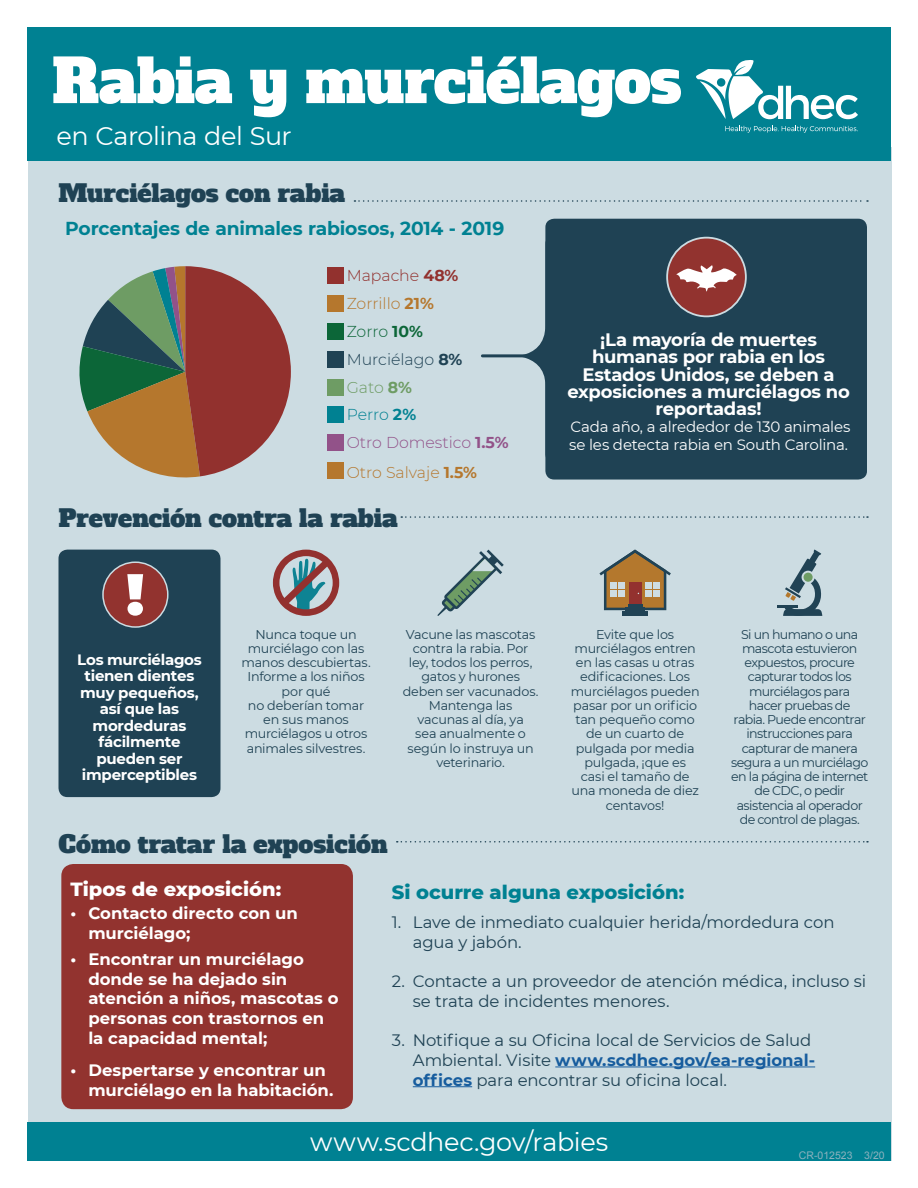
<style>
.page{position:relative;width:918px;height:1188px;background:#fff}
.page>*{position:absolute;margin:0;border:0;box-sizing:border-box;transform-origin:0 0}
.t1{font:60px "Alfa Slab One";letter-spacing:-.01em;color:#fff}
.t2{font:900 58.5px "Montserrat";color:#fff}
.t3{font:25.5px "Montserrat";letter-spacing:-.015em;color:#fff}
.Headers_1{font:24px "Alfa Slab One";letter-spacing:-.005em;color:#1f4254}
.Headers_2{font:800 19.5px "Montserrat";color:#008192}
.Headers_2-2{font:800 19.5px "Montserrat";color:#fff}
.t4{font:700 18.75px "Montserrat";letter-spacing:-.01em;color:#008192}
.t5{font:700 18px/17.2px "Montserrat";letter-spacing:-.015em;color:#fff;text-align:center}
.t6{font:16.5px/19.8px "Montserrat";letter-spacing:-.01em;color:#1f4254}
.t7{font:700 16.5px/19.8px "Montserrat";color:#fff}
.t8{font:300 15.75px/27.9px "Montserrat";color:#1f4254}
.t9{font:300 15.75px "Montserrat";color:#925289}
.t10{font:300 15.75px "Montserrat";color:#b5772d}
.t11{font:300 15.75px "Montserrat";letter-spacing:-.01em;color:#008192}
.t12{font:700 15px/16.5px "Montserrat";letter-spacing:-.02em;color:#fff;text-align:center}
.t13{font:15px/17.2px "Montserrat";letter-spacing:-.01em;color:#fff}
.t14{font:12.75px/14.2px "Montserrat";letter-spacing:-.025em;color:#1f4254;text-align:center}
.t15{font:12.75px/14.2px "Montserrat";letter-spacing:-.045em;color:#1f4254;text-align:center}
.t16{font:10.5px "Arial";color:#8cb2be}
.s1{color:#92312e}
.s2{font-weight:700;color:#92312e}
.s3{color:#b5772d}
.s4{font-weight:700;color:#b5772d}
.s5{color:#0c6638}
.s6{font-weight:700;color:#0c6638}
.s7{font-weight:700}
.s8{color:#6e9c64}
.s9{font-weight:700;color:#6e9c64}
.s10{font-weight:700;color:#175d9e}
</style>
<div class="page">
<div style="left:28px;top:148px;width:864px;height:1013px;background:#ccdce2"></div>
<div style="left:27px;top:27px;width:864px;height:134px;background:#008192"></div>
<svg style="left:499px;top:219px;width:368px;height:161px"></svg>
<div style="left:545px;top:235px;width:322px;height:245px;background:#1f4254;border-radius:9px"></div>
<div style="left:328px;top:267px;width:16px;height:16px;background:#92312e"></div>
<div style="left:328px;top:295px;width:16px;height:16px;background:#b5772d"></div>
<div style="left:328px;top:323px;width:16px;height:16px;background:#0c6638"></div>
<div style="left:328px;top:351px;width:16px;height:16px;background:#1f4254"></div>
<div style="left:328px;top:379px;width:16px;height:16px;background:#6e9c64"></div>
<div style="left:328px;top:407px;width:16px;height:16px;background:#008192"></div>
<div style="left:328px;top:463px;width:16px;height:16px;background:#b5772d"></div>
<div style="left:328px;top:435px;width:16px;height:16px;background:#925289"></div>
<svg style="left:79px;top:266px;width:212px;height:212px"></svg>
<div style="left:58px;top:550px;width:162px;height:247px;background:#1f4254;border-radius:9px"></div>
<svg style="left:273px;top:550px;width:66px;height:66px"></svg>
<svg style="left:438px;top:550px;width:66px;height:66px"></svg>
<div style="left:622px;top:611px;width:26px;height:5px;background:#214355"></div>
<svg style="left:599px;top:550px;width:72px;height:60px"></svg>
<hr style="left:625px;top:607px;width:20px;height:4px;background:#214355">
<hr style="left:777px;top:606px;width:21px;height:2px;background:#214355">
<svg style="left:783px;top:550px;width:39px;height:66px"></svg>
<svg style="left:696px;top:60px;width:162px;height:59px"></svg>
<svg style="left:725px;top:126px;width:133px;height:7px"></svg>
<hr style="left:482px;top:354px;width:109px;height:3px;background:#1f4254">
<div style="left:667px;top:238px;width:79px;height:78px;background:#92332f;border-radius:50%"></div>
<svg style="left:676px;top:265px;width:61px;height:26px"></svg>
<div style="left:666px;top:237px;width:81px;height:80px;border:2px solid #ccdce2;border-radius:50%"></div>
<svg style="left:354px;top:200px;width:514px;height:2px"></svg>
<svg style="left:401px;top:516px;width:467px;height:2px"></svg>
<svg style="left:397px;top:841px;width:471px;height:2px"></svg>
<div style="left:61px;top:864px;width:292px;height:245px;background:#92332f;border-radius:12px"></div>
<hr style="left:555px;top:1067px;width:260px;height:1px;background:#175d9e">
<hr style="left:413px;top:1086px;width:59px;height:1px;background:#175d9e">
<div style="left:27px;top:1123px;width:864px;height:38px;background:#008192"></div>
<div style="left:103px;top:562px;width:65px;height:65px;background:#92332f;border-radius:50%"></div>
<div style="left:102px;top:561px;width:67px;height:67px;border:2px solid #ccdce2;border-radius:50%"></div>
<p class="t1" style="left:52px;top:41px;width:631px">Rabia y murciélagos</p>
<p class="t3" style="left:56px;top:118px;width:237px">en Carolina del Sur</p>
<p class="Headers_1" style="left:58px;top:177px;width:288px">Murciélagos con rabia</p>
<p class="t4" style="left:65px;top:215px;width:441px">Porcentajes de animales rabiosos, 2014 - 2019</p>
<p class="t8" style="left:347px;top:261px;width:117px"><span class="s1">Mapache</span> <span class="s2">48%<br></span><span class="s3">Zorrillo</span> <span class="s4">21%<br></span><span class="s5">Zorro</span> <span class="s6">10%<br></span>Murciélago <span class="s7">8%<br></span><span class="s8">Gato</span> <span class="s9">8%</span></p>
<p class="t11" style="left:347px;top:404px;width:71px">Perro <span class="s7">2%</span></p>
<p class="t9" style="left:347px;top:431px;width:163px">Otro Domestico <span class="s7">1.5%</span></p>
<p class="t10" style="left:347px;top:462px;width:132px">Otro Salvaje <span class="s7">1.5%</span></p>
<p class="Headers_1" style="left:58px;top:502px;width:341px">Prevención contra la rabia</p>
<p class="t2" style="left:126px;top:550px;width:20px">!</p>
<p class="t5" style="left:567px;top:330px;width:284px">¡La mayoría de muertes humanas por rabia en los<br>Estados Unidos, se deben a exposiciones a murciélagos no reportadas!</p>
<p class="t13" style="left:569px;top:418px;width:283px">Cada año, a alrededor de 130 animales se les detecta rabia en South Carolina.</p>
<p class="t12" style="left:77px;top:650px;width:126px">Los murciélagos tienen dientes muy pequeños, así que las mordeduras fácilmente pueden ser imperceptibles</p>
<p class="t14" style="left:241px;top:627px;width:131px">Nunca toque un murciélago con las manos descubiertas.<br>Informe a los niños por qué<br>no deberían tomar en sus manos murciélagos u otros animales silvestres.</p>
<p class="t14" style="left:403px;top:627px;width:137px">Vacune las mascotas contra la rabia. Por ley, todos los perros, gatos y hurones deben ser vacunados.<br>Mantenga las vacunas al día, ya<br>sea anualmente o según lo instruya un veterinario.</p>
<p class="t14" style="left:571px;top:627px;width:130px">Evite que los murciélagos entren en las casas u otras edificaciones. Los murciélagos pueden pasar por un orificio tan pequeño como de un cuarto de pulgada por media pulgada, ¡que es<br>casi el tamaño de una moneda de diez centavos!</p>
<p class="t15" style="left:731px;top:627px;width:139px">Si un humano o una mascota estuvieron expuestos, procure capturar todos los murciélagos para hacer pruebas de<br>rabia. Puede encontrar instrucciones para capturar de manera segura a un murciélago en la página de internet de CDC, o pedir asistencia al operador de control de plagas.</p>
<p class="Headers_1" style="left:58px;top:828px;width:331px">Cómo tratar la exposición</p>
<p class="Headers_2-2" style="left:70px;top:875px;width:213px">Tipos de exposición:</p>
<p class="t7" style="left:88px;top:903px;width:211px;text-indent:-18px">• Contacto directo con un murciélago;</p>
<p class="t7" style="left:88px;top:948px;width:252px;text-indent:-18px">• Encontrar un murciélago donde se ha dejado sin atención a niños, mascotas o personas con trastornos en la capacidad mental;</p>
<p class="t7" style="left:88px;top:1059px;width:247px;text-indent:-18px">• Despertarse y encontrar un murciélago en la habitación.</p>
<p class="Headers_2" style="left:392px;top:878px;width:294px">Si ocurre alguna exposición:</p>
<p class="t6" style="left:413px;top:911px;width:423px;text-indent:-21px">1. Lave de inmediato cualquier herida/mordedura con agua y jabón.</p>
<p class="t6" style="left:413px;top:970px;width:455px;text-indent:-21px">2. Contacte a un proveedor de atención médica, incluso si se trata de incidentes menores.</p>
<p class="t6" style="left:413px;top:1030px;width:404px;text-indent:-21px">3. Notifique a su Oficina local de Servicios de Salud<br>Ambiental. Visite <span class="s10">www.scdhec.gov/ea-regional&shy;offices</span> para encontrar su oficina local.</p>
<p class="t3" style="left:310px;top:1124px;width:300px">www.scdhec.gov/rabies</p>
<p class="t16" style="left:799px;top:1149px;width:87px">CR-012523 3/20</p>
</div>
